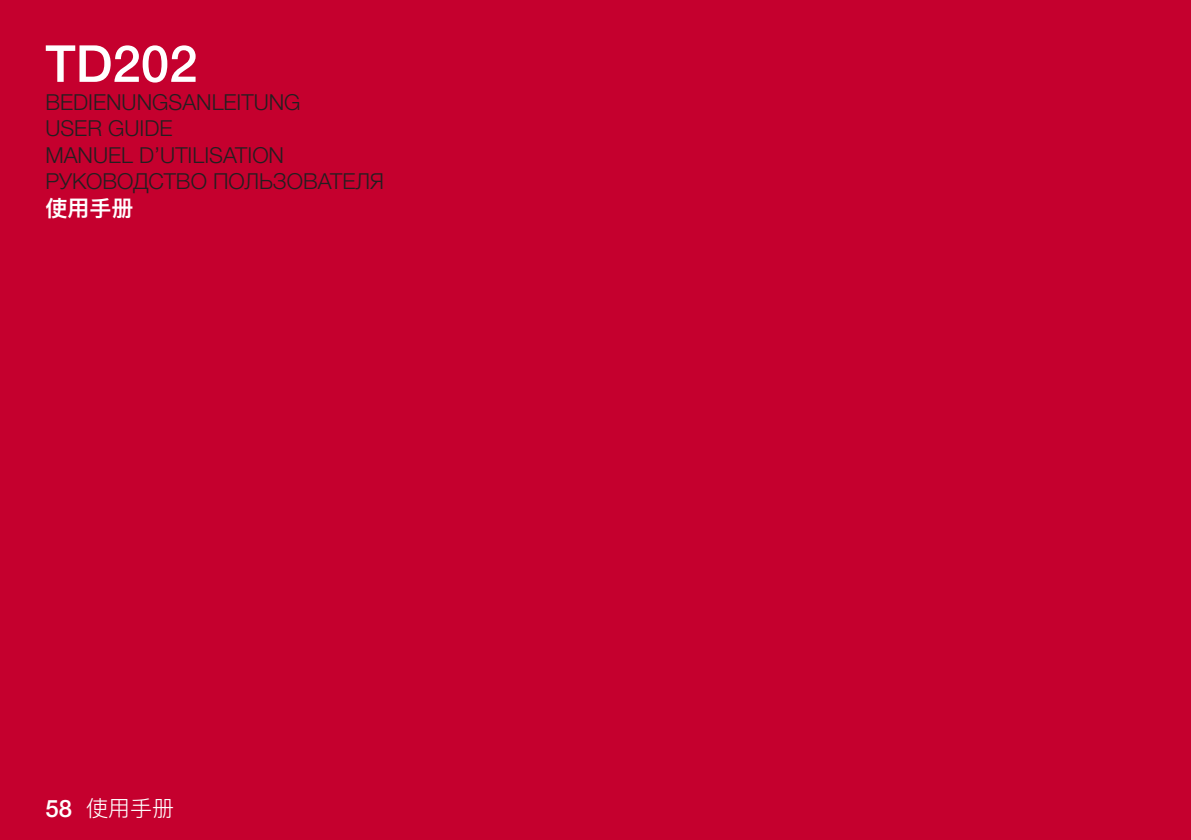
<style>
.page{position:relative;width:1191px;height:840px;background:#fff}
.page>*{position:absolute;margin:0;border:0;box-sizing:border-box;transform-origin:0 0}
.t1{font:500 51px "Helvetica Neue LTW1 G";color:#fff}
.t2{font:300 22px "Helvetica Neue LTW1 G";color:#231f20}
.Chinesisch_Seitenzah{font:300 22px "Ping Fang SC";color:#fff}
.Chinesisch_fett_weis{font:600 22px "Ping Fang SC";color:#fff}
.s1{font-family:"Helvetica Neue LTW1 G";font-weight:500;font-size:24px}
</style>
<div class="page">
<div style="left:0;top:777px;width:1191px;height:62px;background:#c5002e"></div>
<div style="left:0;top:0;width:1191px;height:785px;background:#c5002e"></div>
<p class="t1" style="left:45px;top:33px;width:154px">TD202</p>
<p class="t2" style="left:45px;top:88px;width:257px">BEDIENUNGSANLEITUNG</p>
<p class="t2" style="left:45px;top:115px;width:129px">USER GUIDE</p>
<p class="t2" style="left:45px;top:141px;width:240px">MANUEL D’UTILISATION</p>
<p class="t2" style="left:45px;top:168px;width:340px">РУКОВОДСТВО ПОЛЬЗОВАТЕЛЯ</p>
<p class="Chinesisch_fett_weis" style="left:45px;top:194px;width:90px">使用手册</p>
<p class="Chinesisch_Seitenzah" style="left:45px;top:794px;width:130px"><span class="s1">58</span> 使用手册</p>
</div>
